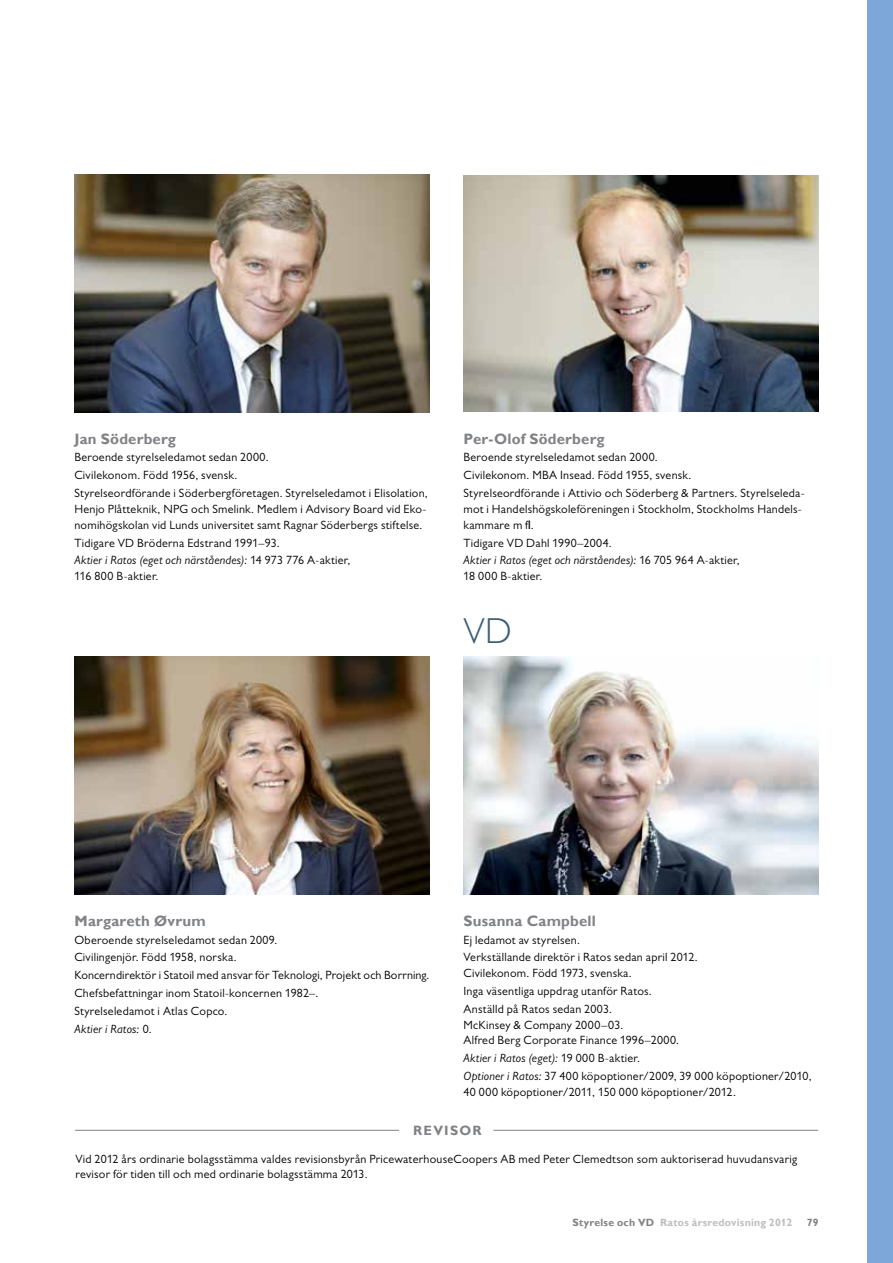
<style>
.page{position:relative;width:893px;height:1263px;background:#fff}
.page>*{position:absolute;margin:0;border:0;box-sizing:border-box;transform-origin:0 0}
.t1{font:300 36px "Gill Alt One";color:#3a5d76}
.t2{font:700 15px "Gill Alt One";letter-spacing:.015em;color:#808285}
.t3{font:700 13.5px "Gill Alt One";letter-spacing:.095em;color:#808285}
.t4{font:12px/17.9px "Gill Alt One";letter-spacing:.02em;color:#000}
.t5{font:700 10.5px "Gill Alt One";letter-spacing:.025em;color:#bcbec0}
.t6{font:700 10.5px "Gill Alt One";color:#808285}
.s1{font-style:italic}
.s2{color:#808285}
</style>
<div class="page">
<div style="left:867px;top:0;width:26px;height:1263px;background:#7da7d8"></div>
<img style="left:74px;top:174px;width:355px;height:238px">
<img style="left:463px;top:175px;width:356px;height:236px">
<img style="left:74px;top:656px;width:355px;height:239px">
<img style="left:463px;top:656px;width:356px;height:239px">
<hr style="left:75px;top:1130px;width:324px;height:1px;background:#808285">
<hr style="left:493px;top:1130px;width:325px;height:1px;background:#808285">
<p class="t2" style="left:74px;top:430px;width:103px">Jan Söderberg</p>
<p class="t4" style="left:74px;top:448px;width:355px">Beroende styrelseledamot sedan 2000.<br>Civilekonom. Född 1956, svensk.<br>Styrelseordförande i Söderbergföretagen. Styrelseledamot i Elisolation,</p>
<p class="t4" style="left:74px;top:501px;width:353px;line-height:15.8px">Henjo Plåtteknik, NPG och Smelink. Medlem i Advisory Board vid Eko&shy;nomihögskolan vid Lunds universitet samt Ragnar Söderbergs stiftelse.</p>
<p class="t4" style="left:74px;top:534px;width:277px">Tidigare VD Bröderna Edstrand 1991–93.<br><span class="s1">Aktier i Ratos (eget och närståendes):</span> 14 973 776 A-aktier,</p>
<p class="t4" style="left:74px;top:567px;width:86px">116 800 B-aktier.</p>
<p class="t2" style="left:463px;top:430px;width:143px">Per-Olof Söderberg</p>
<p class="t4" style="left:463px;top:448px;width:343px">Beroende styrelseledamot sedan 2000.<br>Civilekonom. MBA Insead. Född 1955, svensk.<br>Styrelseordförande i Attivio och Söderberg &amp; Partners. Styrelseleda-</p>
<p class="t4" style="left:463px;top:501px;width:340px;line-height:15.8px">mot i Handelshögskoleföreningen i Stockholm, Stockholms Handels&shy;kammare m fl.</p>
<p class="t4" style="left:463px;top:534px;width:278px">Tidigare VD Dahl 1990–2004.<br><span class="s1">Aktier i Ratos (eget och närståendes):</span> 16 705 964 A-aktier,</p>
<p class="t4" style="left:463px;top:567px;width:80px">18 000 B-aktier.</p>
<h1 class="t1" style="left:463px;top:610px;width:50px">VD</h1>
<p class="t2" style="left:74px;top:912px;width:133px">Margareth Øvrum</p>
<p class="t4" style="left:74px;top:930px;width:357px">Oberoende styrelseledamot sedan 2009.<br>Civilingenjör. Född 1958, norska.<br>Koncerndirektör i Statoil med ansvar för Teknologi, Projekt och Borrning.<br>Chefsbefattningar inom Statoil-koncernen 1982–.<br>Styrelseledamot i Atlas Copco.<br><span class="s1">Aktier i Ratos:</span> 0.</p>
<p class="t2" style="left:463px;top:912px;width:134px">Susanna Campbell</p>
<p class="t4" style="left:463px;top:930px;width:236px">Ej ledamot av styrelsen.<br>Verkställande direktör i Ratos sedan april 2012.</p>
<p class="t4" style="left:463px;top:964px;width:190px">Civilekonom. Född 1973, svenska.<br>Inga väsentliga uppdrag utanför Ratos.<br>Anställd på Ratos sedan 2003.</p>
<p class="t4" style="left:463px;top:1017px;width:217px;line-height:15.8px">McKinsey &amp; Company 2000–03.<br>Alfred Berg Corporate Finance 1996–2000.</p>
<p class="t4" style="left:463px;top:1049px;width:350px"><span class="s1">Aktier i Ratos (eget):</span> 19 000 B-aktier.<br><span class="s1">Optioner i Ratos:</span> 37 400 köpoptioner/2009, 39 000 köpoptioner/2010,</p>
<p class="t4" style="left:463px;top:1083px;width:274px">40 000 köpoptioner/2011, 150 000 köpoptioner/2012.</p>
<p class="t3" style="left:413px;top:1123px;width:70px">REVISOR</p>
<p class="t4" style="left:75px;top:1150px;width:723px;line-height:15.8px">Vid 2012 års ordinarie bolagsstämma valdes revisionsbyrån PricewaterhouseCoopers AB med Peter Clemedtson som auktoriserad huvudansvarig revisor för tiden till och med ordinarie bolagsstämma 2013.</p>
<p class="t5" style="left:572px;top:1216px;width:221px"><span class="s2">Styrelse och VD</span> Ratos årsredovisning 2012</p>
<p class="t6" style="left:807px;top:1216px;width:13px">79</p>
</div>
